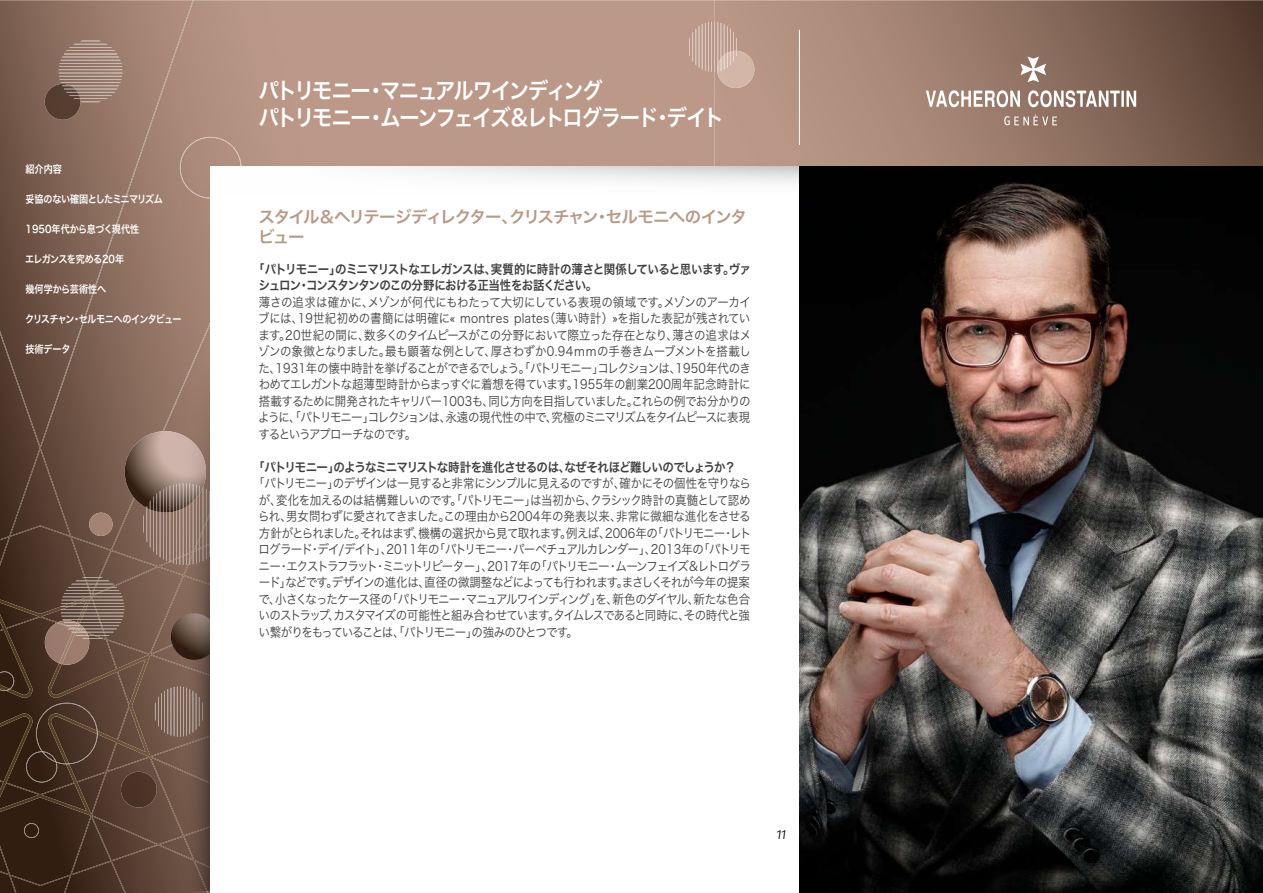
<style>
.page{position:relative;width:1263px;height:893px;background:#fff}
.page>*{position:absolute;margin:0;border:0;box-sizing:border-box;transform-origin:0 0}
.t1{font:22.5px/27px "Hira Kaku Pro W6";letter-spacing:-.095em;color:#fff;scale:.9 1}
.t2{font:16.5px/19.8px "Hira Kaku Pro W6";letter-spacing:-.08em;color:#ba9987}
.t3{font:12.75px/16.5px "Hira Kaku Pro W3";letter-spacing:-.08em;color:#40403f;text-align:justify;scale:.9 1}
.t4{font:12.75px/16.5px "Hira Kaku Pro W6";letter-spacing:-.06em;color:#40403f;scale:.9 1}
.t5{font:italic 12.75px "Prelo";color:#000}
.t6{font:10.5px "Hira Kaku Pro W6";letter-spacing:-.075em;color:#fff;scale:.87 1}
.t7{font:10.5px "Hira Kaku Pro W6";color:#fff;scale:.87 1}
.t8{font:10.5px "Hira Kaku Pro W6";letter-spacing:-.065em;color:#fff;scale:.87 1}
.t9{font:10.5px "Hira Kaku Pro W6";letter-spacing:-.04em;color:#fff;scale:.87 1}
.t10{font:10.5px "Hira Kaku Pro W6";letter-spacing:-.005em;color:#fff;scale:.87 1}
</style>
<div class="page">
<div style="left:236px;top:0;width:478px;height:166px;background:#bb9887"></div>
<svg style="left:714px;top:0;width:549px;height:166px"></svg>
<img style="left:0;top:0;width:236px;height:893px">
<svg style="left:24px;top:823px;width:15px;height:15px"></svg>
<svg style="left:26px;top:703px;width:72px;height:79px"></svg>
<svg style="left:180px;top:137px;width:61px;height:53px"></svg>
<div style="left:121px;top:772px;width:36px;height:36px;background:#4a3325;border-radius:18px"></div>
<div style="left:89px;top:513px;width:24px;height:23px;background:#a48373;border-radius:12px"></div>
<svg style="left:155px;top:686px;width:8px;height:51px"></svg>
<svg style="left:0;top:671px;width:14px;height:20px"></svg>
<svg style="left:45px;top:577px;width:79px;height:88px"></svg>
<svg style="left:66px;top:41px;width:49px;height:10px"></svg>
<hr style="left:64px;top:53px;width:53px;height:1px;background:#bfaca3">
<svg style="left:45px;top:57px;width:77px;height:63px"></svg>
<svg style="left:689px;top:22px;width:65px;height:66px"></svg>
<svg style="left:125px;top:431px;width:38px;height:134px"></svg>
<svg style="left:926px;top:57px;width:210px;height:68px"></svg>
<svg style="left:163px;top:190px;width:47px;height:701px"></svg>
<div style="left:210px;top:166px;width:1052px;height:727px;background:#fff"></div>
<svg style="left:385px;top:166px;width:414px;height:17px"></svg>
<hr style="left:799px;top:30px;width:1px;height:115px;background:#fff">
<img style="left:800px;top:166px;width:463px;height:727px">
<p class="t9" style="left:26px;top:160px;width:43px">紹介内容</p>
<p class="t6" style="left:26px;top:190px;width:160px">妥協のない確固としたミニマリズム</p>
<p class="t7" style="left:26px;top:220px;width:132px">1950年代から息づく現代性</p>
<p class="t8" style="left:25px;top:250px;width:115px">エレガンスを究める20年</p>
<p class="t10" style="left:26px;top:280px;width:94px">幾何学から芸術性へ</p>
<p class="t6" style="left:25px;top:310px;width:181px">クリスチャン・セルモニへのインタビュー</p>
<p class="t9" style="left:26px;top:340px;width:53px">技術データ</p>
<h1 class="t1" style="left:259px;top:76px;width:518px">パトリモニー・マニュアルワインディング<br>パトリモニー・ムーンフェイズ&amp;レトログラード・デイト</h1>
<p class="t2" style="left:258px;top:206px;width:490px">スタイル＆ヘリテージディレクター、クリスチャン・セルモニへのインタビュー</p>
<p class="t4" style="left:258px;top:260px;width:549px;text-indent:-5px">「パトリモニー」のミニマリストなエレガンスは、実質的に時計の薄さと関係していると思います。ヴァシュロン・コンスタンタンのこの分野における正当性をお話ください。</p>
<p class="t3" style="left:258px;top:293px;width:549px">薄さの追求は確かに、メゾンが何代にもわたって大切にしている表現の領域です。メゾンのアーカイブには、19世紀初めの書簡には明確に« montres plates（薄い時計）»を指した表記が残されています。20世紀の間に、数多くのタイムピースがこの分野において際立った存在となり、薄さの追求はメゾンの象徴となりました。最も顕著な例として、厚さわずか0.94ｍｍの手巻きムーブメントを搭載した、1931年の懐中時計を挙げることができるでしょう。「パトリモニー」コレクションは、1950年代のきわめてエレガントな超薄型時計からまっすぐに着想を得ています。1955年の創業200周年記念時計に搭載するために開発されたキャリバー1003も、同じ方向を目指していました。これらの例でお分かりのように、「パトリモニー」コレクションは、永遠の現代性の中で、究極のミニマリズムをタイムピースに表現するというアプローチなのです。</p>
<p class="t4" style="left:253px;top:458px;width:538px">「パトリモニー」のようなミニマリストな時計を進化させるのは、なぜそれほど難しいのでしょうか？</p>
<p class="t3" style="left:258px;top:474px;width:549px;text-indent:-5px">「パトリモニー」のデザインは一見すると非常にシンプルに見えるのですが、確かにその個性を守りならが、変化を加えるのは結構難しいのです。「パトリモニー」は当初から、クラシック時計の真髄として認められ、男女問わずに愛されてきました。この理由から2004年の発表以来、非常に微細な進化をさせる方針がとられました。それはまず、機構の選択から見て取れます。例えば、2006年の「パトリモニー・レトログラード・デイ/デイト」、2011年の「パトリモニー・パーペチュアルカレンダー」、2013年の「パトリモニー・エクストラフラット・ミニットリピーター」、2017年の「パトリモニー・ムーンフェイズ&amp;レトログラード」などです。デザインの進化は、直径の微調整などによっても行われます。まさしくそれが今年の提案で、小さくなったケース径の「パトリモニー・マニュアルワインディング」を、新色のダイヤル、新たな色合いのストラップ、カスタマイズの可能性と組み合わせています。タイムレスであると同時に、その時代と強い繋がりをもっていることは、「パトリモニー」の強みのひとつです。</p>
<p class="t5" style="left:776px;top:826px;width:11px">11</p>
</div>
